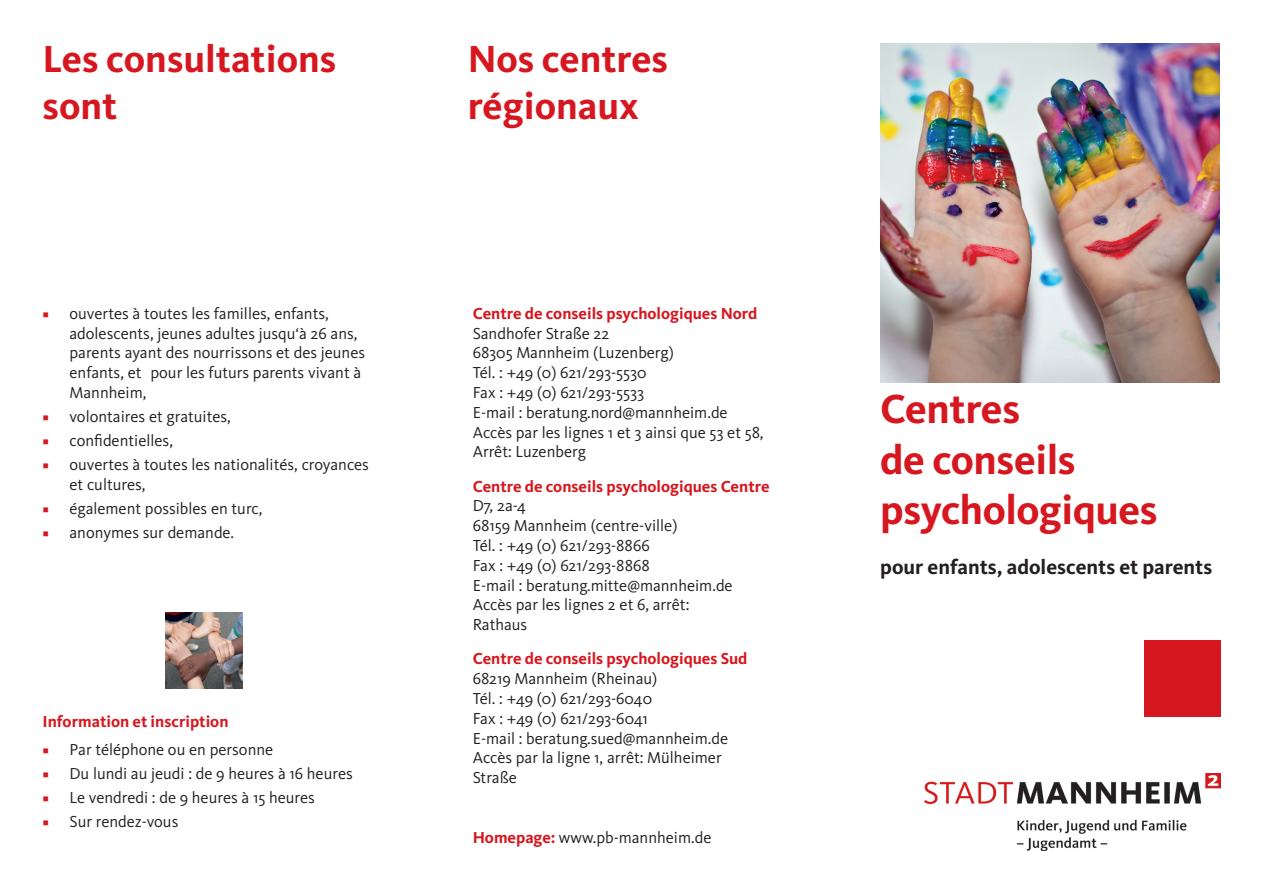
<style>
.page{position:relative;width:1263px;height:893px;background:#fff}
.page>*{position:absolute;margin:0;border:0;box-sizing:border-box;transform-origin:0 0}
.t1{font:700 42px/50.4px "Kievit Pro";letter-spacing:-.01em;color:#d7171f}
.t2{font:700 39px/46.8px "Kievit Pro";color:#d7171f}
.t3{font:700 21px "Kievit Pro";color:#231f20}
.t4{font:16.5px/19.8px "Kievit Pro";color:#231f20}
.t5{font:700 16.5px "Kievit Pro";color:#d7171f}
.s1{font-family:"Minion Pro";color:#d7171f}
.s2{font-weight:700;color:#d7171f}
</style>
<div class="page">
<img style="left:880px;top:44px;width:339px;height:338px">
<img style="left:925px;top:774px;width:295px;height:76px">
<div style="left:1144px;top:640px;width:76px;height:76px;background:#d7171f"></div>
<img style="left:166px;top:612px;width:76px;height:77px">
<h2 class="t2" style="left:43px;top:36px;width:295px">Les consultations sont</h2>
<p class="t4" style="left:70px;top:303px;width:297px;text-indent:-27px"><span class="s1">■</span> ouvertes à toutes les familles, enfants, adolescents, jeunes adultes jusqu‘à 26 ans, parents ayant des nourrissons et des jeunes enfants, et pour les futurs parents vivant à Mannheim,</p>
<p class="t4" style="left:43px;top:406px;width:190px"><span class="s1">■</span> volontaires et gratuites,</p>
<p class="t4" style="left:43px;top:430px;width:132px"><span class="s1">■</span> confidentielles,</p>
<p class="t4" style="left:70px;top:455px;width:301px;text-indent:-27px"><span class="s1">■</span> ouvertes à toutes les nationalités, croyances et cultures,</p>
<p class="t4" style="left:43px;top:498px;width:222px"><span class="s1">■</span> également possibles en turc,</p>
<p class="t4" style="left:43px;top:522px;width:193px"><span class="s1">■</span> anonymes sur demande.</p>
<p class="t5" style="left:43px;top:711px;width:188px">Information et inscription</p>
<p class="t4" style="left:43px;top:740px;width:232px"><span class="s1">■</span> Par téléphone ou en personne</p>
<p class="t4" style="left:43px;top:764px;width:312px"><span class="s1">■</span> Du lundi au jeudi : de 9 heures à 16 heures</p>
<p class="t4" style="left:43px;top:788px;width:274px"><span class="s1">■</span> Le vendredi : de 9 heures à 15 heures</p>
<p class="t4" style="left:43px;top:812px;width:137px"><span class="s1">■</span> Sur rendez-vous</p>
<h2 class="t2" style="left:468px;top:36px;width:202px">Nos centres régionaux</h2>
<p class="t5" style="left:473px;top:303px;width:286px">Centre de conseils psychologiques Nord</p>
<p class="t4" style="left:473px;top:323px;width:292px">Sandhofer Straße 22<br>68305 Mannheim (Luzenberg)<br>Tél. : +49 (0) 621/293-5530<br>Fax : +49 (0) 621/293-5533<br>E-mail : beratung.nord@mannheim.de<br>Accès par les lignes 1 et 3 ainsi que 53 et 58,<br>Arrêt: Luzenberg</p>
<p class="t5" style="left:473px;top:476px;width:298px">Centre de conseils psychologiques Centre</p>
<p class="t4" style="left:473px;top:496px;width:261px">D7, 2a-4<br>68159 Mannheim (centre-ville)<br>Tél. : +49 (0) 621/293-8866<br>Fax : +49 (0) 621/293-8868<br>E-mail : beratung.mitte@mannheim.de<br>Accès par les lignes 2 et 6, arrêt:<br>Rathaus</p>
<p class="t5" style="left:473px;top:649px;width:276px">Centre de conseils psychologiques Sud</p>
<p class="t4" style="left:473px;top:669px;width:257px">68219 Mannheim (Rheinau)<br>Tél. : +49 (0) 621/293-6040<br>Fax : +49 (0) 621/293-6041<br>E-mail : beratung.sued@mannheim.de<br>Accès par la ligne 1, arrêt: Mülheimer<br>Straße</p>
<p class="t4" style="left:473px;top:827px;width:240px"><span class="s2">Homepage:</span> www.pb-mannheim.de</p>
<h1 class="t1" style="left:880px;top:384px;width:279px">Centres<br>de conseils psychologiques</h1>
<p class="t3" style="left:880px;top:555px;width:333px">pour enfants, adolescents et parents</p>
</div>
